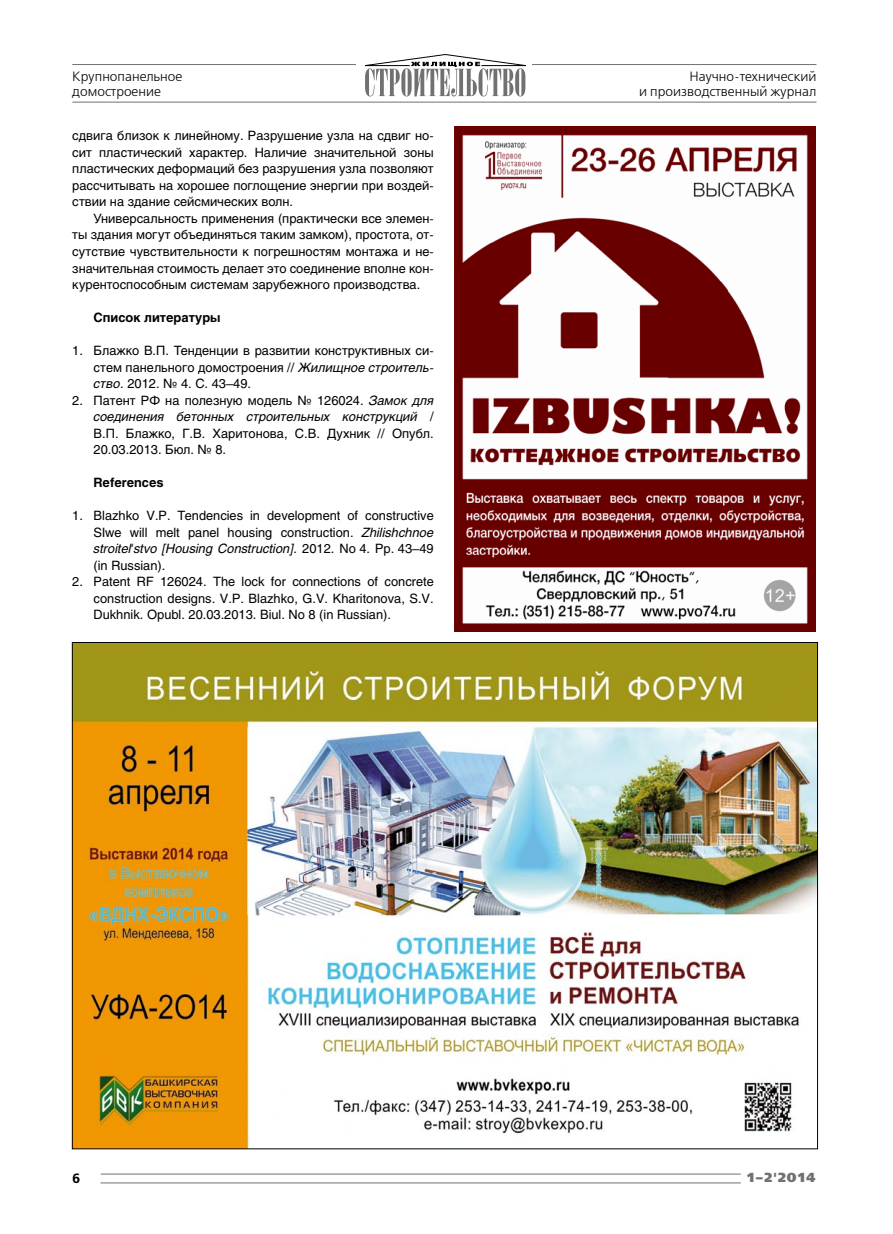
<style>
.page{position:relative;width:893px;height:1234px;background:#fff}
.page>*{position:absolute;margin:0;border:0;box-sizing:border-box;transform-origin:0 0}
.t1{font:13.5px/15px "Free Set C";color:#000}
.t2{font:700 13.5px "Free Set C";color:#000}
.t3{font:13.2px "Free Set Black C";color:#707172}
.t4{font:12.75px/16.5px "Helios";color:#000;text-align:justify}
.t5{font:700 12.75px "Helios";color:#000}
.s1{font-style:italic}
.s2{font-family:"Free Set C";font-size:13.5px;color:#fff}
</style>
<div class="page">
<hr style="left:72px;top:102px;width:744px;height:1px;background:#707172">
<hr style="left:72px;top:64px;width:744px;height:1px;background:#707172">
<div style="left:356px;top:51px;width:176px;height:49px;background:#fff"></div>
<svg style="left:365px;top:54px;width:161px;height:42px"></svg>
<hr style="left:72px;top:1182px;width:744px;height:1px;background:#707172">
<hr style="left:72px;top:1173px;width:744px;height:1px;background:#707172">
<div style="left:72px;top:1169px;width:28px;height:15px;background:#fff"></div>
<div style="left:741px;top:1166px;width:76px;height:19px;background:#fff"></div>
<img style="left:74px;top:644px;width:742px;height:502px">
<img style="left:454px;top:126px;width:362px;height:505px">
<p class="t1" style="left:72px;top:69px;width:112px">Крупнопанельное домостроение</p>
<p class="t1" style="left:639px;top:69px;width:179px;text-align:right">Научно-технический<br>и производственный журнал</p>
<p class="t4" style="left:72px;top:127px;width:363px">сдвига близок к линейному. Разрушение узла на сдвиг но&shy;сит пластический характер. Наличие значительной зоны пластических деформаций без разрушения узла позволяют рассчитывать на хорошее поглощение энергии при воздей&shy;ствии на здание сейсмических волн.</p>
<p class="t4" style="left:72px;top:210px;width:363px;text-indent:21px">Универсальность применения (практически все элемен&shy;ты здания могут объединяться таким замком), простота, от&shy;сутствие чувствительности к погрешностям монтажа и не&shy;значительная стоимость делает это соединение вполне кон&shy;курентоспособным системам зарубежного производства.</p>
<p class="t5" style="left:94px;top:310px;width:129px">Список литературы</p>
<p class="t4" style="left:94px;top:342px;width:342px;text-indent:-21px">1. Блажко В.П. Тенденции в развитии конструктивных си&shy;стем панельного домостроения // <span class="s1">Жилищное строитель&shy;ство.</span> 2012. № 4. С. 43–49.</p>
<p class="t4" style="left:94px;top:391px;width:342px;text-indent:-21px">2. Патент РФ на полезную модель № 126024. <span class="s1">Замок для соединения бетонных строительных конструкций</span> / В.П. Блажко, Г.В. Харитонова, С.В. Духник // Опубл.<br>20.03.2013. Бюл. № 8.</p>
<p class="t5" style="left:94px;top:475px;width:71px">References</p>
<p class="t4" style="left:94px;top:507px;width:342px;text-indent:-21px">1. Blazhko V.P. Tendencies in development of constructive SIwe will melt panel housing construction. <span class="s1">Zhilishchnoe stroitel'stvo [Housing Construction].</span> 2012. No 4. Рр. 43–49 (in Russian).</p>
<p class="t4" style="left:94px;top:573px;width:342px;text-indent:-21px">2. Patent RF 126024. The lock for connections of concrete construction designs. V.P. Blazhko, G.V. Kharitonova, S.V.<br>Dukhnik. Opubl. 20.03.2013. Biul. No 8 (in Russian).</p>
<p class="t2" style="left:72px;top:1169px;width:10px">6</p>
<p class="t3" style="left:742px;top:1169px;width:75px"><span class="s2">I</span>1–2'2014</p>
</div>
